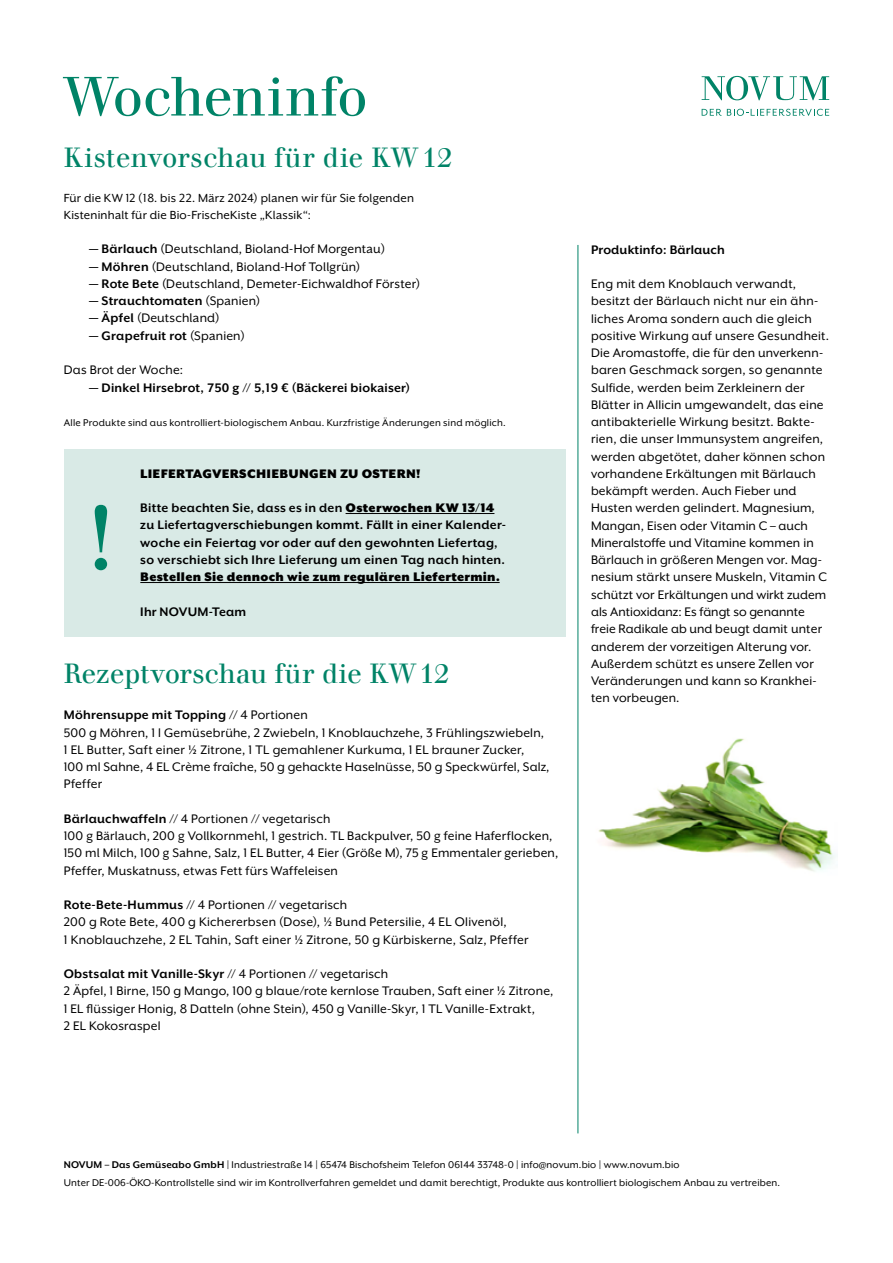
<style>
.page{position:relative;width:893px;height:1263px;background:#fff}
.page>*{position:absolute;margin:0;border:0;box-sizing:border-box;transform-origin:0 0}
.t1{font:90px "Walbaum Com";color:#008367}
.t2{font:54px "Walbaum Com";letter-spacing:-.015em;color:#008367}
.t3{font:27px "Walbaum Com";letter-spacing:.01em;color:#008367}
.t4{font:14.25px/17.2px "Mr Eaves XL San OT";letter-spacing:.01em;color:#000}
.t5{font:700 14.25px/17.2px "Mr Eaves XL San OT";letter-spacing:.02em;color:#000}
.t6{font:900 14.25px "Mr Eaves XL San OT";letter-spacing:.02em;color:#000}
.t7{font:13.5px/17.2px "Mr Eaves XL San OT";letter-spacing:.015em;color:#000}
.t8{font:11.25px/17.7px "Mr Eaves XL San OT";letter-spacing:.01em;color:#000}
.s1{font-weight:700}
.s2{font-weight:400}
.s3{font-weight:900}
</style>
<div class="page">
<svg style="left:702px;top:76px;width:127px;height:24px"></svg>
<svg style="left:702px;top:109px;width:127px;height:7px"></svg>
<img style="left:598px;top:738px;width:238px;height:133px">
<div style="left:64px;top:449px;width:502px;height:187px;background:#d9eae6"></div>
<hr style="left:346px;top:513px;width:148px;height:1px;background:#000">
<hr style="left:140px;top:582px;width:360px;height:1px;background:#000">
<hr style="left:578px;top:245px;width:1px;height:888px;background:#008367">
<h2 class="t2" style="left:64px;top:64px;width:306px">Wocheninfo</h2>
<h3 class="t3" style="left:64px;top:142px;width:390px">Kistenvorschau für die KW12</h3>
<p class="t7" style="left:64px;top:189px;width:352px">Für die KW 12 (18. bis 22. März 2024) planen wir für Sie folgenden<br>Kisteninhalt für die Bio-FrischeKiste „Klassik“:</p>
<p class="t4" style="left:89px;top:240px;width:297px"><span class="s1">— Bärlauch</span> (Deutschland, Bioland-Hof Morgentau)</p>
<p class="t4" style="left:89px;top:258px;width:272px"><span class="s1">— Möhren</span> (Deutschland, Bioland-Hof Tollgrün)</p>
<p class="t4" style="left:89px;top:275px;width:332px"><span class="s1">— Rote Bete</span> (Deutschland, Demeter-Eichwaldhof Förster)</p>
<p class="t5" style="left:89px;top:292px;width:173px">— Strauchtomaten <span class="s2">(Spanien)</span></p>
<p class="t4" style="left:89px;top:309px;width:132px"><span class="s1">— Äpfel</span> (Deutschland)</p>
<p class="t5" style="left:89px;top:327px;width:157px">— Grapefruit rot <span class="s2">(Spanien)</span></p>
<p class="t4" style="left:64px;top:361px;width:121px">Das Brot der Woche:</p>
<p class="t5" style="left:89px;top:379px;width:322px">— Dinkel Hirsebrot, 750 g // 5,19 € (Bäckerei biokaiser)</p>
<p class="t8" style="left:64px;top:414px;width:444px">Alle Produkte sind aus kontrolliert-biologischem Anbau. Kurzfristige Änderungen sind möglich.</p>
<h1 class="t1" style="left:88px;top:484px;width:28px">!</h1>
<p class="t6" style="left:140px;top:465px;width:282px">LIEFERTAGVERSCHIEBUNGEN ZU OSTERN!</p>
<p class="t5" style="left:140px;top:499px;width:367px">Bitte beachten Sie, dass es in den <span class="s3">Osterwochen KW 13/14 </span>zu Liefertagverschiebungen kommt. Fällt in einer Kalender&shy;woche ein Feiertag vor oder auf den gewohnten Liefertag, so verschiebt sich Ihre Lieferung um einen Tag nach hinten.</p>
<p class="t6" style="left:140px;top:569px;width:361px">Bestellen Sie dennoch wie zum regulären Liefertermin.</p>
<p class="t5" style="left:140px;top:603px;width:108px">Ihr NOVUM-Team</p>
<h3 class="t3" style="left:64px;top:657px;width:387px">Rezeptvorschau für die KW12</h3>
<p class="t4" style="left:64px;top:706px;width:487px"><span class="s1">Möhrensuppe mit Topping</span> // 4 Portionen<br>500 g Möhren, 1 l Gemüsebrühe, 2 Zwiebeln, 1 Knoblauchzehe, 3 Frühlingszwiebeln, 1 EL Butter, Saft einer ½ Zitrone, 1 TL gemahlener Kurkuma, 1 EL brauner Zucker,<br>100 ml Sahne, 4 EL Crème fraîche, 50 g gehackte Haselnüsse, 50 g Speckwürfel, Salz, Pfeffer</p>
<p class="t4" style="left:64px;top:810px;width:496px"><span class="s1">Bärlauchwaffeln</span> // 4 Portionen // vegetarisch<br>100 g Bärlauch, 200 g Vollkornmehl, 1 gestrich. TL Backpulver, 50 g feine Haferflocken, 150 ml Milch, 100 g Sahne, Salz, 1 EL Butter, 4 Eier (Größe M), 75 g Emmentaler gerieben, Pfeffer, Muskatnuss, etwas Fett fürs Waffeleisen</p>
<p class="t4" style="left:64px;top:896px;width:466px"><span class="s1">Rote-Bete-Hummus</span> // 4 Portionen // vegetarisch<br>200 g Rote Bete, 400 g Kichererbsen (Dose), ½ Bund Petersilie, 4 EL Olivenöl,<br>1 Knoblauchzehe, 2 EL Tahin, Saft einer ½ Zitrone, 50 g Kürbiskerne, Salz, Pfeffer</p>
<p class="t4" style="left:64px;top:965px;width:491px"><span class="s1">Obstsalat mit Vanille-Skyr</span> // 4 Portionen // vegetarisch<br>2 Äpfel, 1 Birne, 150 g Mango, 100 g blaue/rote kernlose Trauben, Saft einer ½ Zitrone, 1 EL flüssiger Honig, 8 Datteln (ohne Stein), 450 g Vanille-Skyr, 1 TL Vanille-Extrakt,<br>2 EL Kokosraspel</p>
<p class="t5" style="left:591px;top:241px;width:135px">Produktinfo: Bärlauch</p>
<p class="t4" style="left:591px;top:275px;width:240px">Eng mit dem Knoblauch verwandt, besitzt der Bärlauch nicht nur ein ähn&shy;liches Aroma sondern auch die gleich positive Wirkung auf unsere Gesundheit.<br>Die Aromastoffe, die für den unverkenn&shy;baren Geschmack sorgen, so genannte Sulfide, werden beim Zerkleinern der Blätter in Allicin umgewandelt, das eine antibakterielle Wirkung besitzt. Bakte&shy;rien, die unser Immunsystem angreifen, werden abgetötet, daher können schon vorhandene Erkältungen mit Bärlauch bekämpft werden. Auch Fieber und Husten werden gelindert. Magnesium, Mangan, Eisen oder Vitamin C – auch Mineralstoffe und Vitamine kommen in Bärlauch in größeren Mengen vor. Mag&shy;nesium stärkt unsere Muskeln, Vitamin C schützt vor Erkältungen und wirkt zudem als Antioxidanz: Es fängt so genannte freie Radikale ab und beugt damit unter anderem der vorzeitigen Alterung vor.<br>Außerdem schützt es unsere Zellen vor Veränderungen und kann so Krankhei&shy;ten vorbeugen.</p>
<p class="t8" style="left:64px;top:1156px;width:718px"><span class="s1">NOVUM – Das Gemüseabo GmbH</span> | Industriestraße 14 | 65474 Bischofsheim Telefon 06144 33748-0 | info@novum.bio | www.novum.bio<br>Unter DE-006-ÖKO-Kontrollstelle sind wir im Kontrollverfahren gemeldet und damit berechtigt, Produkte aus kontrolliert biologischem Anbau zu vertreiben.</p>
</div>
